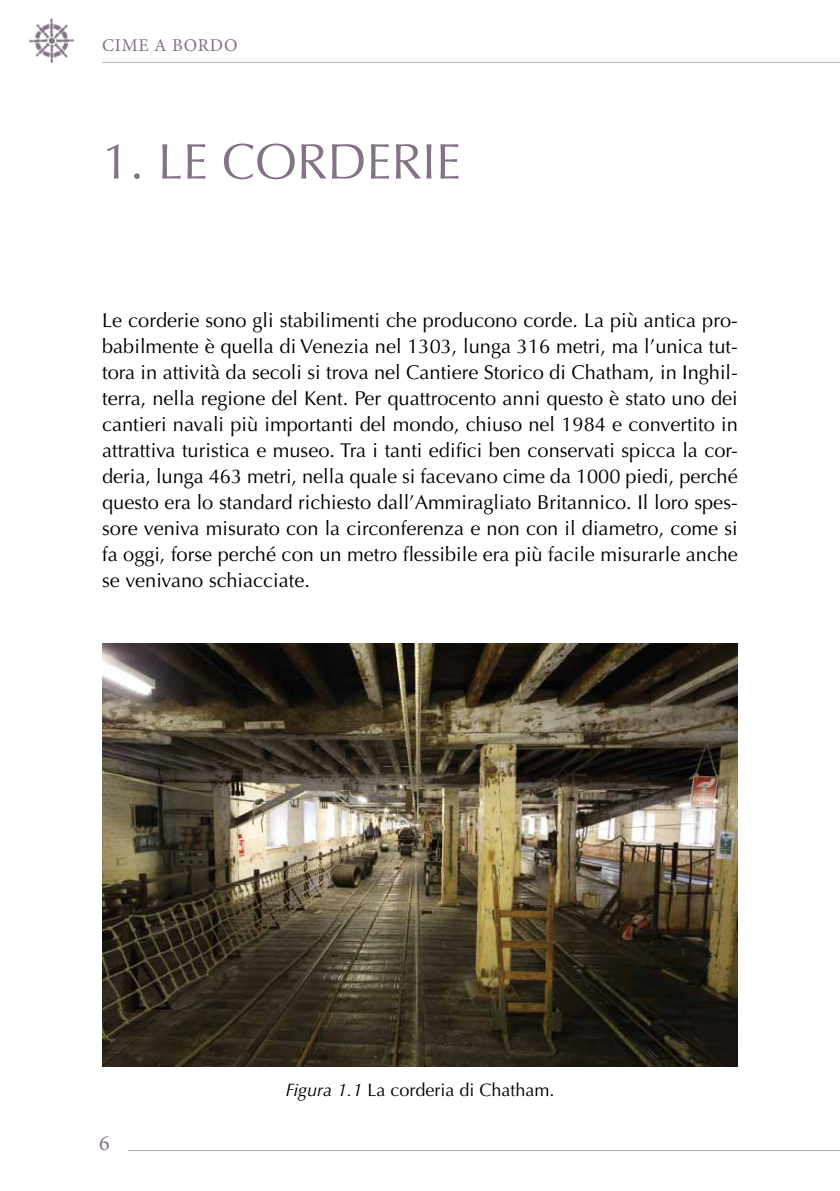
<style>
.page{position:relative;width:840px;height:1191px;background:#fff}
.page>*{position:absolute;margin:0;border:0;box-sizing:border-box;transform-origin:0 0}
.t1{font:50px "Optima LT Std";color:#847286}
.t2{font:22px "Minion Pro";color:#847286}
.t3{font:20px/26px "Optima LT Std";color:#000;text-align:justify}
.t4{font:18px "Optima LT Std";color:#000}
.t5{font:18px "Minion Pro";letter-spacing:.04em;color:#847286}
.s1{font-style:italic}
</style>
<div class="page">
<img style="left:29px;top:18px;width:46px;height:45px">
<hr style="left:102px;top:62px;width:737px;height:1px;background:#b1b3b4">
<hr style="left:128px;top:1150px;width:711px;height:1px;background:#b1b3b4">
<img style="left:103px;top:643px;width:633px;height:423px">
<p class="t5" style="left:102px;top:34px;width:137px">CIME A BORDO</p>
<h1 class="t1" style="left:102px;top:132px;width:360px">1. LE CORDERIE</h1>
<p class="t3" style="left:102px;top:307px;width:637px">Le corderie sono gli stabilimenti che producono corde. La più antica pro&shy;babilmente è quella di Venezia nel 1303, lunga 316 metri, ma l’unica tut&shy;tora in attività da secoli si trova nel Cantiere Storico di Chatham, in Inghil&shy;terra, nella regione del Kent. Per quattrocento anni questo è stato uno dei cantieri navali più importanti del mondo, chiuso nel 1984 e convertito in attrattiva turistica e museo. Tra i tanti edifici ben conservati spicca la cor&shy;deria, lunga 463 metri, nella quale si facevano cime da 1000 piedi, perché questo era lo standard richiesto dall’Ammiragliato Britannico. Il loro spes&shy;sore veniva misurato con la circonferenza e non con il diametro, come si fa oggi, forse perché con un metro flessibile era più facile misurarle anche se venivano schiacciate.</p>
<p class="t2" style="left:99px;top:1128px;width:12px">6</p>
<p class="t4" style="left:285px;top:1080px;width:270px"><span class="s1">Figura 1.1</span> La corderia di Chatham.</p>
</div>
